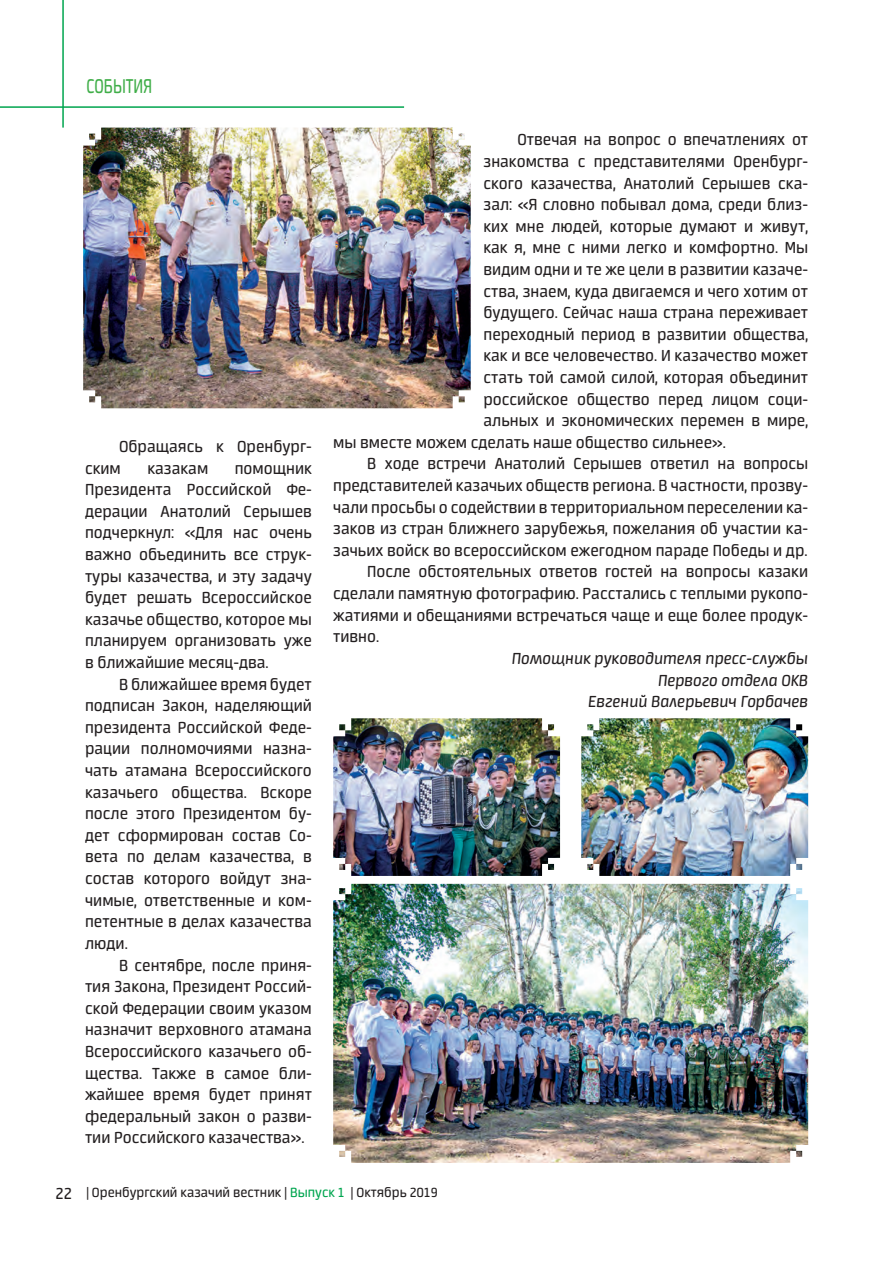
<style>
.page{position:relative;width:872px;height:1276px;background:#fff}
.page>*{position:absolute;margin:0;border:0;box-sizing:border-box;transform-origin:0 0}
.t1{font:22.5px "Neuron";color:#40ae49;scale:.8 1}
.овко_абзац{font:18px/21.6px "Neuron";color:#231f20;text-align:justify}
.овко_-_подпись{font:italic 18px/21.6px "Neuron";color:#231f20;text-align:right}
.t2{font:15px "Neuron";color:#231f20}
.s1{font-size:18px}
.s2{color:#00a54f}
</style>
<div class="page">
<hr style="left:62px;top:0;width:2px;height:128px;background:#00a54f">
<hr style="left:0;top:106px;width:404px;height:2px;background:#00a54f">
<img style="left:333px;top:884px;width:475px;height:278px">
<img style="left:333px;top:718px;width:227px;height:158px">
<img style="left:581px;top:718px;width:227px;height:158px">
<img style="left:83px;top:128px;width:388px;height:280px">
<p class="t1" style="left:86px;top:73px;width:84px">СОБЫТИЯ</p>
<p class="овко_абзац" style="left:85px;top:435px;width:228px;text-indent:34px">Обращаясь к Оренбург&shy;ским</p>
<p class="овко_абзац" style="left:85px;top:457px;width:228px;text-indent:150px">помощник Президента Российской Фе&shy;дерации Анатолий Серышев подчеркнул: «Для нас очень важно объединить все струк&shy;туры казачества, и эту задачу будет решать Всероссийское казачье общество, которое мы планируем организовать уже в ближайшие месяц-два.</p>
<p class="овко_абзац" style="left:85px;top:673px;width:228px;text-indent:34px">В ближайшее время будет подписан Закон, наделяющий президента Российской Феде&shy;рации полномочиями назна&shy;чать атамана Всероссийского казачьего общества. Вскоре после этого Президентом бу&shy;дет сформирован состав Со&shy;вета по делам казачества, в состав которого войдут зна&shy;чимые, ответственные и ком&shy;петентные в делах казачества люди.</p>
<p class="овко_абзац" style="left:85px;top:954px;width:228px;text-indent:34px">В сентябре, после приня&shy;тия Закона, Президент Россий&shy;ской Федерации своим указом назначит верховного атамана Всероссийского казачьего об&shy;щества. Также в самое бли&shy;жайшее время будет принят федеральный закон о разви&shy;тии Российского казачества».</p>
<p class="овко_абзац" style="left:147px;top:457px;width:62px">казакам</p>
<p class="овко_абзац" style="left:517px;top:129px;width:292px">Отвечая на вопрос о впечатлениях от</p>
<p class="овко_абзац" style="left:483px;top:151px;width:326px">знакомства с представителями Оренбург-</p>
<p class="овко_абзац" style="left:483px;top:172px;width:326px">ского казачества, Анатолий Серышев ска-</p>
<p class="овко_абзац" style="left:483px;top:194px;width:326px">зал: «Я словно побывал дома, среди близ-</p>
<p class="овко_абзац" style="left:483px;top:215px;width:326px">ких мне людей, которые думают и живут,</p>
<p class="овко_абзац" style="left:483px;top:237px;width:326px">как я, мне с ними легко и комфортно. Мы</p>
<p class="овко_абзац" style="left:483px;top:259px;width:326px">видим одни и те же цели в развитии казаче-</p>
<p class="овко_абзац" style="left:483px;top:280px;width:326px">ства, знаем, куда двигаемся и чего хотим от</p>
<p class="овко_абзац" style="left:483px;top:302px;width:326px">будущего. Сейчас наша страна переживает</p>
<p class="овко_абзац" style="left:483px;top:323px;width:326px">переходный период в развитии общества,</p>
<p class="овко_абзац" style="left:483px;top:345px;width:326px">как и все человечество. И казачество может</p>
<p class="овко_абзац" style="left:483px;top:367px;width:326px">стать той самой силой, которая объединит</p>
<p class="овко_абзац" style="left:483px;top:388px;width:326px">российское общество перед лицом соци-</p>
<p class="овко_абзац" style="left:483px;top:410px;width:326px">альных и экономических перемен в мире,</p>
<p class="овко_абзац" style="left:333px;top:431px;width:394px">мы вместе можем сделать наше общество сильнее».</p>
<p class="овко_абзац" style="left:333px;top:453px;width:476px;text-indent:34px">В ходе встречи Анатолий Серышев ответил на вопросы представителей казачьих обществ региона. В частности, прозву&shy;чали просьбы о содействии в территориальном переселении ка&shy;заков из стран ближнего зарубежья, пожелания об участии ка&shy;зачьих войск во всероссийском ежегодном параде Победы и др.</p>
<p class="овко_абзац" style="left:333px;top:561px;width:476px;text-indent:34px">После обстоятельных ответов гостей на вопросы казаки сделали памятную фотографию. Расстались с теплыми рукопо&shy;жатиями и обещаниями встречаться чаще и еще более продук&shy;тивно.</p>
<p class="овко_-_подпись" style="left:512px;top:647px;width:298px">Помощник руководителя пресс-службы<br>Первого отдела ОКВ</p>
<p class="овко_-_подпись" style="left:588px;top:690px;width:221px">Евгений Валерьевич Горбачев</p>
<p class="t2" style="left:55px;top:1184px;width:384px"><span class="s1">22</span> | Оренбургский казачий вестник | <span class="s2">Выпуск 1</span> | Октябрь 2019</p>
</div>
